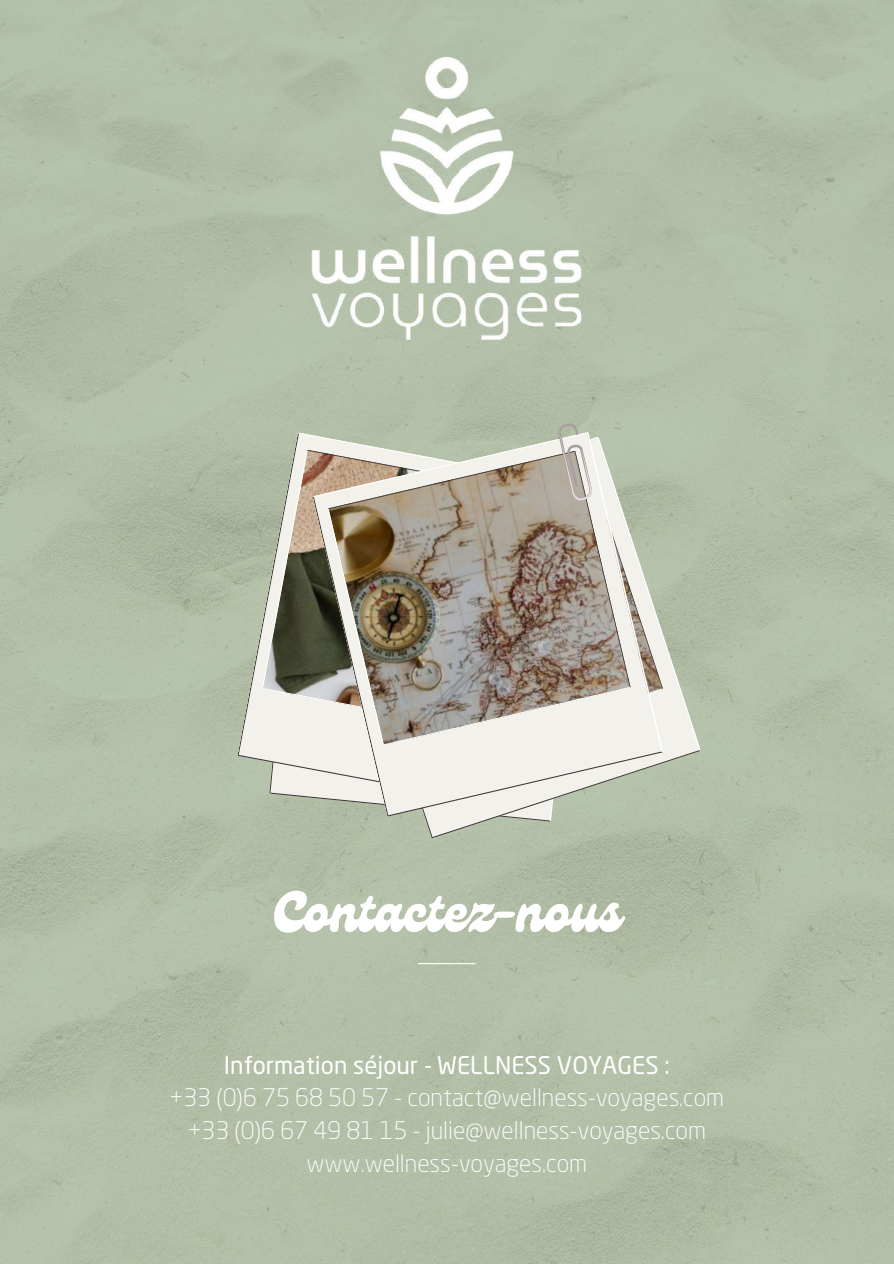
<style>
.page{position:relative;width:894px;height:1264px;background:#fff}
.page>*{position:absolute;margin:0;border:0;box-sizing:border-box;transform-origin:0 0}
.t1{font:56.4px "Genty";color:#fff}
.t2{font:300 24px/32.7px "Neo Sans Pro";color:#fff;text-align:center}
.t3{font:24px "Neo Sans Pro";color:#fff}
</style>
<div class="page">
<div style="left:0;top:0;width:893px;height:1263px;background:#b3bfa7"></div>
<hr style="left:418px;top:963px;width:57px;height:1px;background:#fff">
<img style="left:270px;top:21px;width:353px;height:353px">
<svg style="left:237px;top:433px;width:25px;height:388px;background:#b8c2ad"></svg>
<svg style="left:262px;top:432px;width:50px;height:389px;background:#afb0a1"></svg>
<svg style="left:313px;top:752px;width:387px;height:86px;background:#d1d5c8"></svg>
<img style="left:313px;top:432px;width:387px;height:320px">
<svg style="left:535px;top:422px;width:57px;height:123px;background:#b6b0a4"></svg>
<h1 class="t1" style="left:272px;top:879px;width:350px">Contactez-nous</h1>
<p class="t3" style="left:224px;top:1055px;width:447px">Information séjour - WELLNESS VOYAGES :</p>
<p class="t2" style="left:169px;top:1083px;width:556px">+33 (0)6 75 68 50 57 - contact@wellness-voyages.com +33 (0)6 67 49 81 15 - julie@wellness-voyages.com www.wellness-voyages.com</p>
</div>
